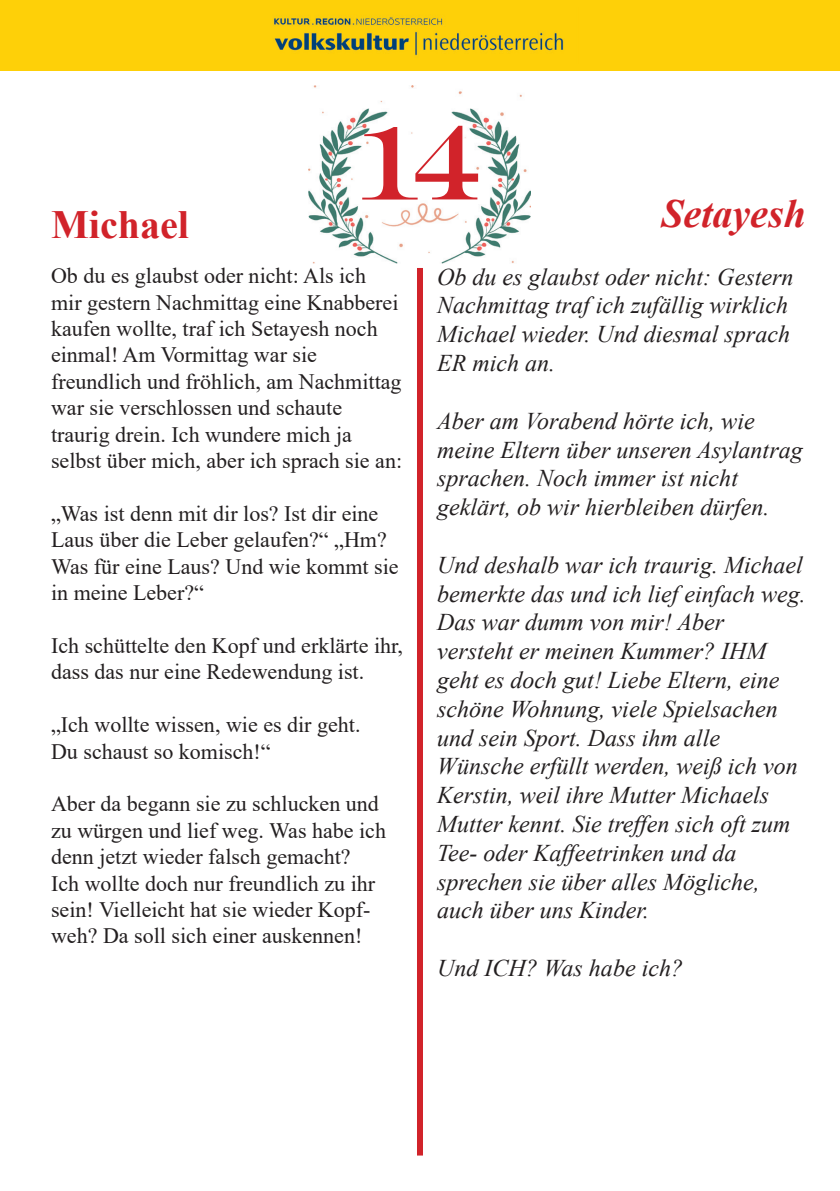
<style>
.page{position:relative;width:840px;height:1191px;background:#fff}
.page>*{position:absolute;margin:0;border:0;box-sizing:border-box;transform-origin:0 0}
.t1{font:106px "Engravers";color:#d1232a}
.t2{font:italic 700 40px "Times New Roman";color:#d1232a}
.t3{font:700 40px "Times New Roman";color:#d1232a}
.t4{font:italic 24px/28.8px "Times New Roman";color:#231f20}
.t5{font:22px/26.4px "Times New Roman";color:#231f20}
</style>
<div class="page">
<img style="left:308px;top:85px;width:221px;height:179px">
<div style="left:417px;top:268px;width:6px;height:887px;background:#d1232a"></div>
<div style="left:0;top:0;width:839px;height:71px;background:#fed008"></div>
<img style="left:274px;top:16px;width:290px;height:40px">
<p class="t1" style="left:355px;top:100px;width:126px">14</p>
<p class="t3" style="left:51px;top:196px;width:139px">Michael</p>
<p class="t2" style="left:661px;top:186px;width:146px">Setayesh</p>
<p class="t5" style="left:51px;top:262px;width:352px">Ob du es glaubst oder nicht: Als ich mir gestern Nachmittag eine Knabberei kaufen wollte, traf ich Setayesh noch einmal! Am Vormittag war sie freundlich und fröhlich, am Nachmittag war sie verschlossen und schaute traurig drein. Ich wundere mich ja selbst über mich, aber ich sprach sie an:</p>
<p class="t5" style="left:51px;top:499px;width:349px">„Was ist denn mit dir los? Ist dir eine<br>Laus über die Leber gelaufen?“ „Hm?<br>Was für eine Laus? Und wie kommt sie in meine Leber?“</p>
<p class="t5" style="left:51px;top:631px;width:353px">Ich schüttelte den Kopf und erklärte ihr, dass das nur eine Redewendung ist.</p>
<p class="t5" style="left:51px;top:711px;width:311px">„Ich wollte wissen, wie es dir geht.<br>Du schaust so komisch!“</p>
<p class="t5" style="left:51px;top:790px;width:336px">Aber da begann sie zu schlucken und zu würgen und lief weg. Was habe ich denn jetzt wieder falsch gemacht?<br>Ich wollte doch nur freundlich zu ihr sein! Vielleicht hat sie wieder Kopf&shy;weh? Da soll sich einer auskennen!</p>
<p class="t4" style="left:437px;top:262px;width:357px">Ob du es glaubst oder nicht: Gestern<br>Nachmittag traf ich zufällig wirklich<br>Michael wieder. Und diesmal sprach<br>ER mich an.</p>
<p class="t4" style="left:437px;top:406px;width:367px">Aber am Vorabend hörte ich, wie meine Eltern über unseren Asylantrag sprachen. Noch immer ist nicht geklärt, ob wir hierbleiben dürfen.</p>
<p class="t4" style="left:437px;top:550px;width:370px">Und deshalb war ich traurig. Michael bemerkte das und ich lief einfach weg.<br>Das war dumm von mir! Aber versteht er meinen Kummer? IHM geht es doch gut! Liebe Eltern, eine schöne Wohnung, viele Spielsachen und sein Sport. Dass ihm alle<br>Wünsche erfüllt werden, weiß ich von<br>Kerstin, weil ihre Mutter Michaels<br>Mutter kennt. Sie treffen sich oft zum<br>Tee- oder Kaffeetrinken und da sprechen sie über alles Mögliche, auch über uns Kinder.</p>
<p class="t4" style="left:437px;top:953px;width:247px">Und ICH? Was habe ich?</p>
</div>
